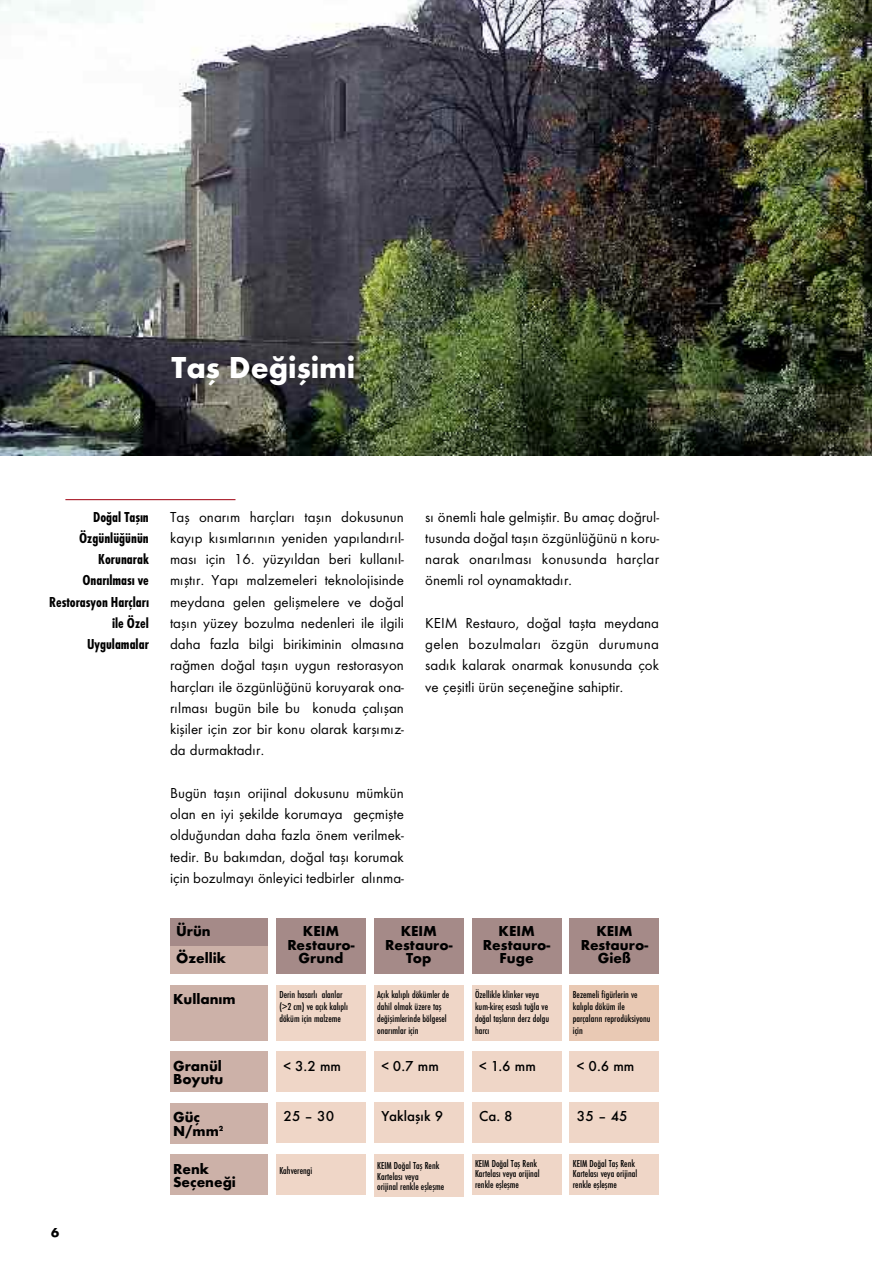
<style>
.page{position:relative;width:893px;height:1263px;background:#fff}
.page>*{position:absolute;margin:0;border:0;box-sizing:border-box;transform-origin:0 0}
.t1{font:700 31.5px "Futura TTU";color:#fff}
.t2{font:15px/21.3px "Futura TTU Boo";color:#000;text-align:justify}
.t3{font:15px/21.3px "Futura TTU Bol Con";color:#000;text-align:right}
.t4{font:700 15px/13.5px "Futura T";color:#000;text-align:center}
.t5{font:700 15px/13.5px "Futura TTU";color:#000}
.t6{font:500 15px "Futura T";color:#000}
.t7{font:500 15px "Futura TTU";color:#000}
.t8{font:700 13.5px "Futura T";color:#000}
.t9{font:10.5px/12px "Futura TTU Med Con";color:#000}
.s1{font-family:"Futura T"}
</style>
<div class="page">
<hr style="left:65px;top:499px;width:170px;height:1px;background:#9f0010">
<img style="left:0;top:0;width:872px;height:455px">
<div style="left:170px;top:985px;width:98px;height:55px;background:#ccb1a8"></div>
<div style="left:170px;top:1051px;width:98px;height:41px;background:#ccb1a8"></div>
<div style="left:276px;top:1051px;width:90px;height:41px;background:#efd6c7"></div>
<div style="left:374px;top:1051px;width:89px;height:41px;background:#efd6c7"></div>
<div style="left:472px;top:1051px;width:89px;height:41px;background:#efd6c7"></div>
<div style="left:570px;top:1051px;width:89px;height:41px;background:#efd6c7"></div>
<div style="left:170px;top:1103px;width:98px;height:40px;background:#ccb1a8"></div>
<div style="left:276px;top:1102px;width:90px;height:40px;background:#efd6c7"></div>
<div style="left:374px;top:1102px;width:89px;height:40px;background:#efd6c7"></div>
<div style="left:472px;top:1102px;width:89px;height:40px;background:#efd6c7"></div>
<div style="left:570px;top:1102px;width:89px;height:40px;background:#efd6c7"></div>
<div style="left:170px;top:1154px;width:98px;height:41px;background:#ccb1a8"></div>
<div style="left:276px;top:1154px;width:90px;height:41px;background:#efd6c7"></div>
<div style="left:374px;top:1154px;width:89px;height:43px;background:#efd6c7"></div>
<div style="left:472px;top:1154px;width:89px;height:41px;background:#efd6c7"></div>
<div style="left:570px;top:1154px;width:89px;height:41px;background:#efd6c7"></div>
<div style="left:276px;top:985px;width:90px;height:55px;background:#efd6c7"></div>
<div style="left:374px;top:985px;width:89px;height:55px;background:#efd6c7"></div>
<div style="left:472px;top:985px;width:89px;height:55px;background:#efd6c7"></div>
<div style="left:570px;top:985px;width:89px;height:55px;background:#e9c9b4"></div>
<div style="left:170px;top:918px;width:98px;height:28px;background:#a58a88"></div>
<div style="left:170px;top:946px;width:98px;height:28px;background:#ccb1a8"></div>
<div style="left:276px;top:918px;width:90px;height:56px;background:#a58a88"></div>
<div style="left:374px;top:918px;width:89px;height:56px;background:#a58a88"></div>
<div style="left:472px;top:918px;width:89px;height:56px;background:#a58a88"></div>
<div style="left:570px;top:918px;width:89px;height:56px;background:#a58a88"></div>
<h1 class="t1" style="left:172px;top:349px;width:185px">Taş Değişimi</h1>
<p class="t3" style="left:49px;top:506px;width:102px">Doğal Taşın<br>Özgünlüğünün<br>Korunarak<br>Onarılması ve<br>Restorasyon Harçları ile Özel<br>Uygulamalar</p>
<p class="t8" style="left:51px;top:1225px;width:10px">6</p>
<p class="t2" style="left:170px;top:506px;width:235px">Taş onarım harçları taşın dokusunun kayıp kısımlarının yeniden yapılandırıl&shy;ması için 16. yüzyıldan beri kullanıl&shy;mıştır. Yapı malzemeleri teknolojisinde meydana gelen gelişmelere ve doğal taşın yüzey bozulma nedenleri ile ilgili daha fazla bilgi birikiminin olmasına rağmen doğal taşın uygun restorasyon harçları ile özgünlüğünü koruyarak ona&shy;rılması bugün bile bu konuda çalışan kişiler için zor bir konu olarak karşımız&shy;da durmaktadır.</p>
<p class="t2" style="left:170px;top:782px;width:235px">Bugün taşın orijinal dokusunu mümkün olan en iyi şekilde korumaya geçmişte olduğundan daha fazla önem verilmek&shy;tedir. Bu bakımdan, doğal taşı korumak için bozulmayı önleyici tedbirler alınma-</p>
<p class="t2" style="left:425px;top:506px;width:235px">sı önemli hale gelmiştir. Bu amaç doğrul&shy;tusunda doğal taşın özgünlüğünü n koru&shy;narak onarılması konusunda harçlar önemli rol oynamaktadır.</p>
<p class="t2" style="left:425px;top:612px;width:235px">KEIM Restauro, doğal taşta meydana gelen bozulmaları özgün durumuna sadık kalarak onarmak konusunda çok ve çeşitli ürün seçeneğine sahiptir.</p>
<p class="t5" style="left:176px;top:917px;width:52px;line-height:27.6px">Ürün<br>Özellik</p>
<p class="t4" style="left:287px;top:924px;width:69px">KEIM<br>Restauro-<br>Grund</p>
<p class="t4" style="left:385px;top:924px;width:69px">KEIM<br>Restauro-<br>Top</p>
<p class="t4" style="left:483px;top:924px;width:69px">KEIM<br>Restauro-<br>Fuge</p>
<p class="t4" style="left:581px;top:924px;width:69px">KEIM<br>Restauro-<br>Gieß</p>
<p class="t5" style="left:173px;top:992px;width:64px">Kullanım</p>
<p class="t9" style="left:279px;top:988px;width:70px">Derin hasarlı alanlar (&gt;2 cm) ve açık kalıplı döküm için malzeme</p>
<p class="t9" style="left:377px;top:988px;width:74px">Açık kalıplı dökümler de dahil olmak üzere taş değişimlerinde bölgesel onarımlar için</p>
<p class="t9" style="left:475px;top:988px;width:76px">Özellikle klinker veya kum-kireç esaslı tuğla ve doğal taşların derz dolgu harcı</p>
<p class="t9" style="left:573px;top:988px;width:79px">Bezemeli figürlerin ve kalıpla döküm ile parçaların reprodüksiyonu için</p>
<p class="t5" style="left:173px;top:1059px;width:52px">Granül<br>Boyutu</p>
<p class="t6" style="left:284px;top:1056px;width:59px">&lt; 3.2 mm</p>
<p class="t6" style="left:381px;top:1056px;width:59px">&lt; 0.7 mm</p>
<p class="t6" style="left:479px;top:1056px;width:58px">&lt; 1.6 mm</p>
<p class="t6" style="left:577px;top:1056px;width:59px">&lt; 0.6 mm</p>
<p class="t5" style="left:173px;top:1110px;width:29px">Güç</p>
<p class="t4" style="left:173px;top:1124px;width:52px">N/mm<sup>2</sup></p>
<p class="t6" style="left:284px;top:1107px;width:52px">25 – 30</p>
<p class="t7" style="left:381px;top:1107px;width:64px">Yaklaşık <span class="s1">9</span></p>
<p class="t6" style="left:479px;top:1107px;width:35px">Ca. 8</p>
<p class="t6" style="left:577px;top:1107px;width:52px">35 – 45</p>
<p class="t5" style="left:173px;top:1162px;width:64px">Renk<br>Seçeneği</p>
<p class="t9" style="left:279px;top:1164px;width:35px">Kahverengi</p>
<p class="t9" style="left:377px;top:1160px;width:68px;line-height:10.5px">KEIM Doğal Taş Renk<br>Kartelası veya<br>orijinal renkle eşleşme</p>
<p class="t9" style="left:475px;top:1158px;width:66px;line-height:10.5px">KEIM Doğal Taş Renk<br>Kartelası veya orijinal renkle eşleşme</p>
<p class="t9" style="left:573px;top:1158px;width:66px;line-height:10.5px">KEIM Doğal Taş Renk<br>Kartelası veya orijinal renkle eşleşme</p>
</div>
